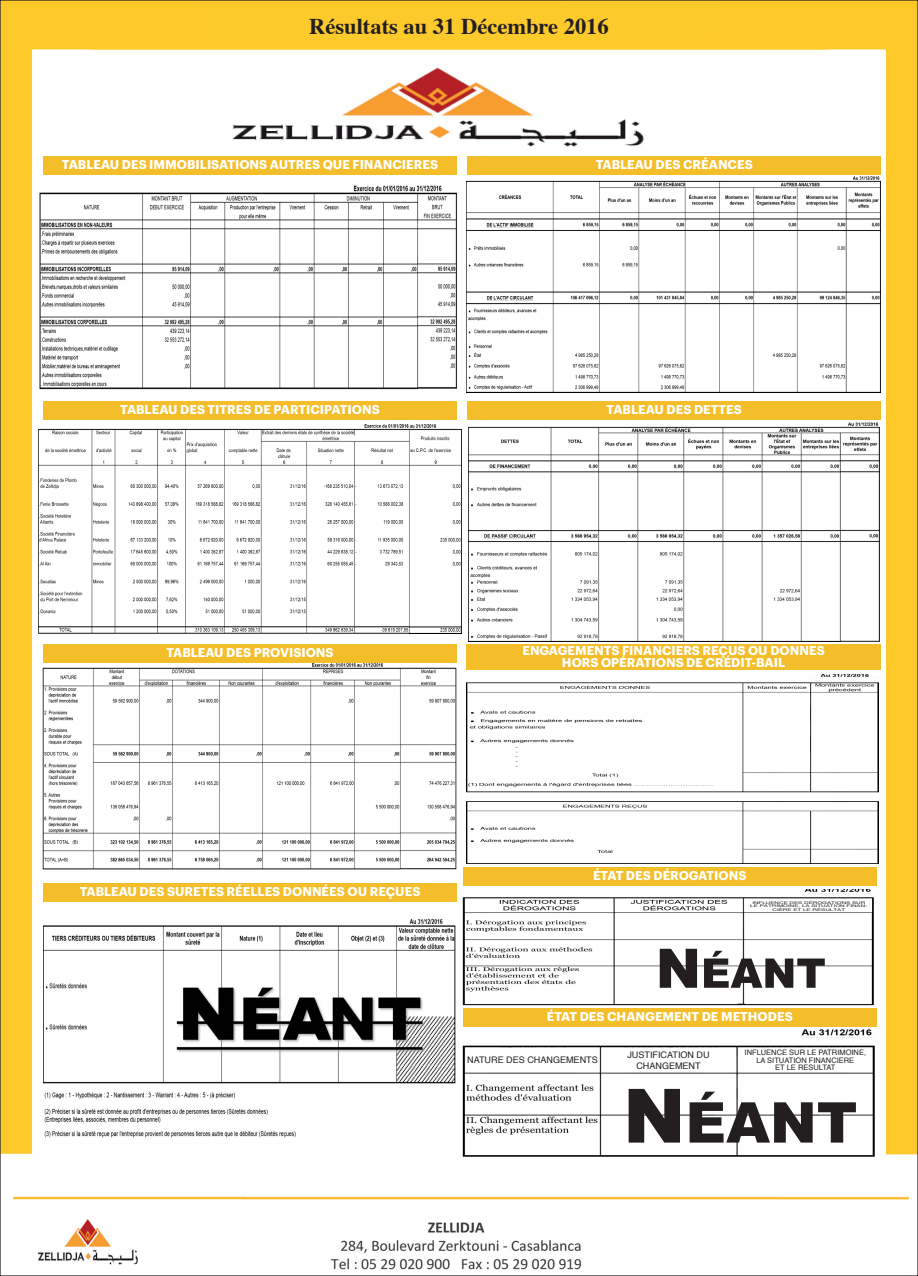
<style>
.page{position:relative;width:918px;height:1276px;background:#fff}
.page>*{position:absolute;margin:0;border:0;box-sizing:border-box;transform-origin:0 0}
.t1{font:700 22.5px "Times";color:#231f20}
.t2{font:700 12.5px/12.5px "Graphik";color:#fff;text-align:center}
.t3{font:9px/10.9px "Helvetica";color:#231f20;text-align:center}
.t4{font:7.5px/7.5px "Helvetica";color:#231f20;text-align:center}
.t5{font:3.62px/3.6px "Helvetica";color:#231f20;text-align:center;scale:1.72 1}
</style>
<div class="page">
<img style="left:2px;top:2px;width:914px;height:1268px">
<img style="left:466px;top:175px;width:415px;height:217px">
<img style="left:39px;top:182px;width:421px;height:209px">
<img style="left:39px;top:421px;width:422px;height:213px">
<img style="left:42px;top:662px;width:416px;height:208px">
<img style="left:469px;top:419px;width:410px;height:222px">
<img style="left:43px;top:917px;width:416px;height:222px">
<img style="left:466px;top:672px;width:412px;height:191px">
<div style="left:468px;top:156px;width:413px;height:19px;background:#f3be29"></div>
<div style="left:44px;top:156px;width:412px;height:18px;background:#f3be29"></div>
<div style="left:44px;top:401px;width:412px;height:18px;background:#f3be29"></div>
<div style="left:44px;top:644px;width:412px;height:18px;background:#f3be29"></div>
<div style="left:468px;top:401px;width:413px;height:18px;background:#f3be29"></div>
<div style="left:44px;top:883px;width:412px;height:18px;background:#f3be29"></div>
<div style="left:466px;top:644px;width:415px;height:26px;background:#f3be29"></div>
<img style="left:460px;top:889px;width:418px;height:116px">
<img style="left:458px;top:1026px;width:423px;height:137px">
<div style="left:463px;top:867px;width:413px;height:18px;background:#f3be29"></div>
<div style="left:463px;top:1008px;width:413px;height:18px;background:#f3be29"></div>
<svg style="left:628px;top:1089px;width:228px;height:53px"></svg>
<svg style="left:660px;top:948px;width:165px;height:39px"></svg>
<h1 class="t1" style="left:309px;top:17px;width:301px">Résultats au 31 Décembre 2016</h1>
<p class="t2" style="left:62px;top:159px;width:378px">TABLEAU DES IMMOBILISATIONS AUTRES QUE FINANCIERES</p>
<p class="t2" style="left:596px;top:160px;width:159px">TABLEAU DES CRÉANCES</p>
<p class="t2" style="left:120px;top:404px;width:261px">TABLEAU DES TITRES DE PARTICIPATIONS</p>
<p class="t2" style="left:606px;top:404px;width:137px">TABLEAU DES DETTES</p>
<p class="t2" style="left:166px;top:647px;width:169px">TABLEAU DES PROVISIONS</p>
<p class="t2" style="left:522px;top:645px;width:304px">ENGAGEMENTS FINANCIERS REÇUS OU DONNES<br>HORS OPÉRATIONS DE CRÉDIT-BAIL</p>
<p class="t2" style="left:80px;top:886px;width:342px">TABLEAU DES SURETES RÉELLES DONNÉES OU REÇUES</p>
<p class="t2" style="left:593px;top:870px;width:155px">ÉTAT DES DÉROGATIONS</p>
<p class="t5" style="left:750px;top:901px;width:70px">INFLUENCE DES DÉROGATIONS SUR<br>LE PATRIMOINE, LA SITUATION FINAN-<br>CIÈRE ET LE RÉSULTAT</p>
<p class="t2" style="left:547px;top:1011px;width:247px">ÉTAT DES CHANGEMENT DE METHODES</p>
<p class="t3" style="left:467px;top:1055px;width:132px">NATURE DES CHANGEMENTS</p>
<p class="t3" style="left:627px;top:1050px;width:84px">JUSTIFICATION DU<br>CHANGEMENT</p>
<p class="t4" style="left:744px;top:1049px;width:123px">INFLUENCE SUR LE PATRIMOINE,<br>LA SITUATION FINANCIERE<br>ET LE RESULTAT</p>
</div>
